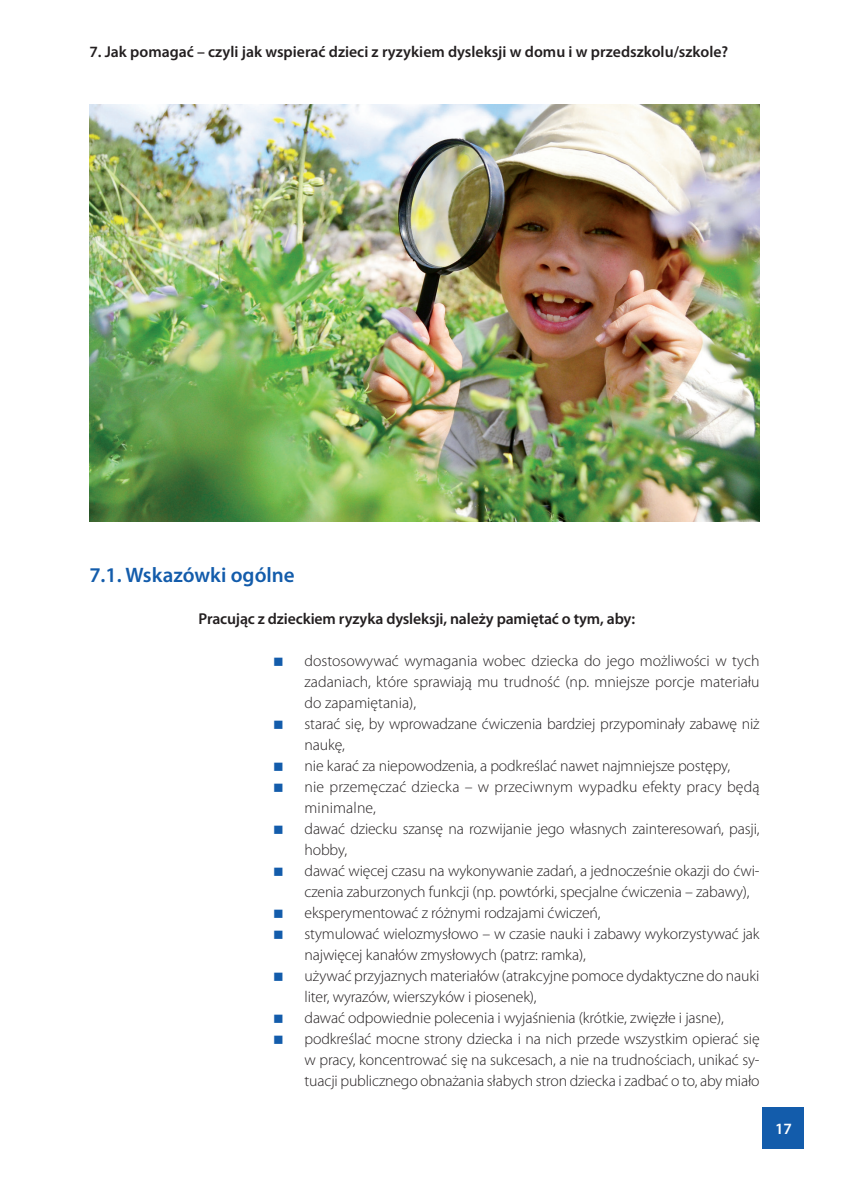
<style>
.page{position:relative;width:849px;height:1196px;background:#fff}
.page>*{position:absolute;margin:0;border:0;box-sizing:border-box;transform-origin:0 0}
.tytul_12_pt{font:600 21px "Myriad Pro";color:#135cab}
.text_-_Lista{font:300 15.75px/21px "Myriad Pro";letter-spacing:-.01em;color:#231f20}
.zywa_pagina{font:600 15.75px "Myriad Pro";color:#231f20}
.text_-_Lista-2{font:300 15.75px/21px "Myriad Pro";letter-spacing:.01em;color:#231f20}
.text{font:600 15.75px "Myriad Pro";letter-spacing:-.01em;color:#231f20}
.t1{font:600 15.75px "Myriad Pro";color:#fff}
</style>
<div class="page">
<div style="left:762px;top:1107px;width:42px;height:42px;background:#135cab"></div>
<img style="left:89px;top:104px;width:670px;height:418px">
<p class="zywa_pagina" style="left:89px;top:42px;width:640px">7. Jak pomagać – czyli jak wspierać dzieci z ryzykiem dysleksji w domu i w przedszkolu/szkole?</p>
<p class="tytul_12_pt" style="left:89px;top:561px;width:207px">7.1. Wskazówki ogólne</p>
<p class="text" style="left:198px;top:609px;width:438px">Pracując z dzieckiem ryzyka dysleksji, należy pamiętać o tym, aby:</p>
<p class="text_-_Lista" style="left:304px;top:650px;width:456px;text-align:justify">dostosowywać wymagania wobec dziecka do jego możliwości w tych zadaniach, które sprawiają mu trudność (np. mniejsze porcje materiału do zapamiętania),</p>
<p class="text_-_Lista" style="left:304px;top:713px;width:456px">starać się, by wprowadzane ćwiczenia bardziej przypominały zabawę niż naukę,</p>
<p class="text_-_Lista" style="left:304px;top:755px;width:427px">nie karać za niepowodzenia, a podkreślać nawet najmniejsze postępy,</p>
<p class="text_-_Lista-2" style="left:304px;top:776px;width:456px">nie przemęczać dziecka – w przeciwnym wypadku efekty pracy będą minimalne,</p>
<p class="text_-_Lista" style="left:304px;top:818px;width:456px">dawać dziecku szansę na rozwijanie jego własnych zainteresowań, pasji, hobby,</p>
<p class="text_-_Lista" style="left:304px;top:860px;width:456px">dawać więcej czasu na wykonywanie zadań, a jednocześnie okazji do ćwi&shy;czenia zaburzonych funkcji (np. powtórki, specjalne ćwiczenia – zabawy),</p>
<p class="text_-_Lista" style="left:304px;top:902px;width:297px">eksperymentować z różnymi rodzajami ćwiczeń,</p>
<p class="text_-_Lista" style="left:304px;top:923px;width:456px">stymulować wielozmysłowo – w czasie nauki i zabawy wykorzystywać jak najwięcej kanałów zmysłowych (patrz: ramka),</p>
<p class="text_-_Lista" style="left:304px;top:965px;width:456px">używać przyjaznych materiałów (atrakcyjne pomoce dydaktyczne do nauki liter, wyrazów, wierszyków i piosenek),</p>
<p class="text_-_Lista" style="left:304px;top:1007px;width:420px">dawać odpowiednie polecenia i wyjaśnienia (krótkie, zwięzłe i jasne),</p>
<p class="text_-_Lista" style="left:304px;top:1028px;width:456px;text-align:justify">podkreślać mocne strony dziecka i na nich przede wszystkim opierać się w pracy, koncentrować się na sukcesach, a nie na trudnościach, unikać sy&shy;tuacji publicznego obnażania słabych stron dziecka i zadbać o to, aby miało</p>
<p class="t1" style="left:774px;top:1118px;width:18px">17</p>
</div>
